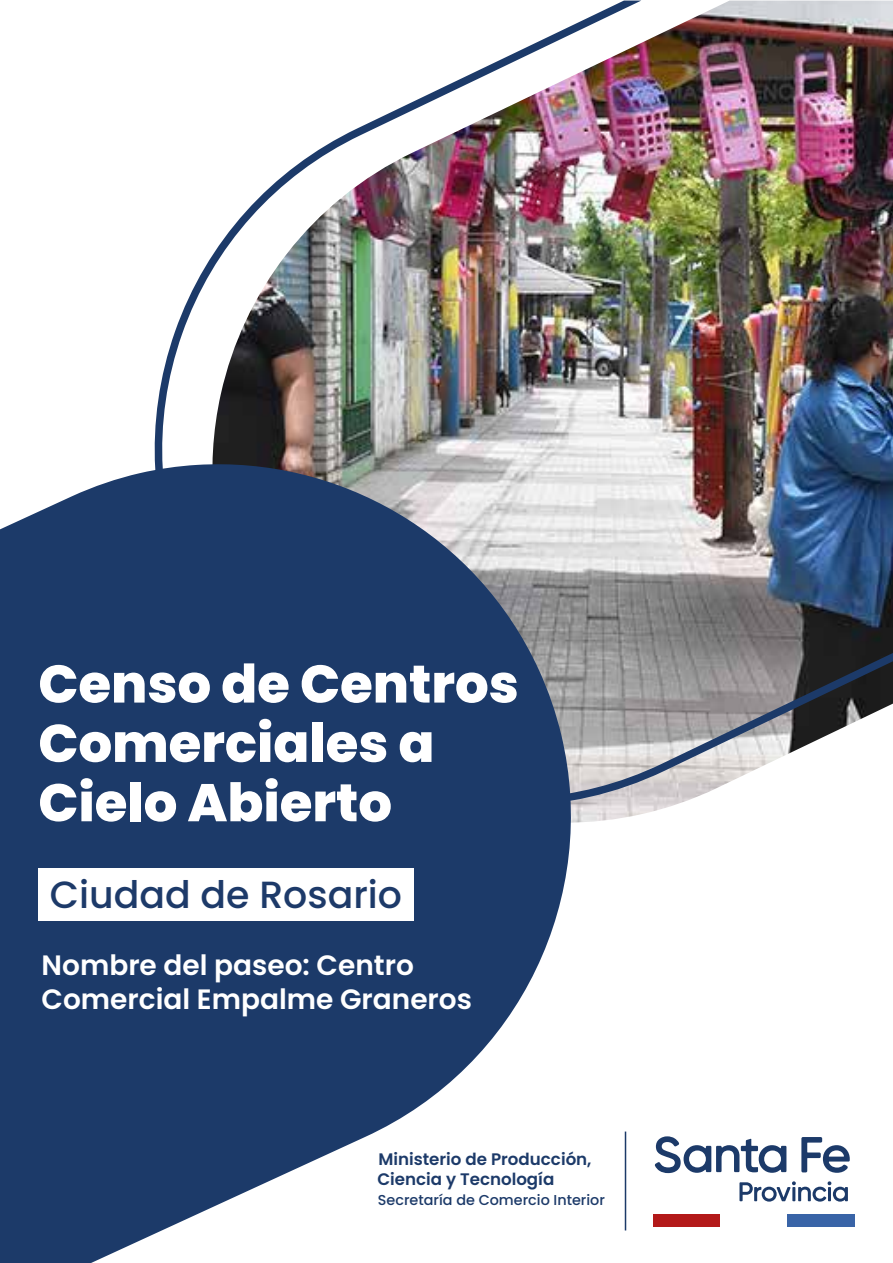
<style>
.page{position:relative;width:893px;height:1263px;background:#fff}
.page>*{position:absolute;margin:0;border:0;box-sizing:border-box;transform-origin:0 0}
.t1{font:800 52.95px/59.4px "Poppins";color:#fff}
.t2{font:500 37.8px "Poppins";color:#1d3a69}
.t3{font:600 28.05px/33.6px "Poppins";color:#fff}
.t4{font:600 16.65px/19.8px "Poppins";color:#1c3a69}
.t5{font:500 14.4px "Poppins";color:#1c3a69}
</style>
<div class="page">
<img style="left:154px;top:1px;width:739px;height:808px">
<svg style="left:739px;top:1181px;width:109px;height:20px"></svg>
<svg style="left:655px;top:1136px;width:131px;height:37px"></svg>
<svg style="left:801px;top:1137px;width:49px;height:36px"></svg>
<div style="left:653px;top:1214px;width:68px;height:12px;background:#b31919"></div>
<div style="left:788px;top:1214px;width:67px;height:12px;background:#3964a7"></div>
<hr style="left:625px;top:1131px;width:1px;height:99px;background:#1c3a68">
<svg style="left:0;top:456px;width:600px;height:807px;fill:#1c3a69"></svg>
<div style="left:38px;top:868px;width:376px;height:53px;background:#fff"></div>
<h1 class="t1" style="left:38px;top:655px;width:482px">Censo de Centros<br>Comerciales a<br>Cielo Abierto</h1>
<h2 class="t2" style="left:50px;top:873px;width:354px">Ciudad de Rosario</h2>
<p class="t3" style="left:42px;top:949px;width:432px">Nombre del paseo: Centro<br>Comercial Empalme Graneros</p>
<p class="t4" style="left:377px;top:1149px;width:216px">Ministerio de Producción,<br>Ciencia y Tecnología</p>
<p class="t5" style="left:378px;top:1192px;width:228px">Secretaría de Comercio Interior</p>
</div>
